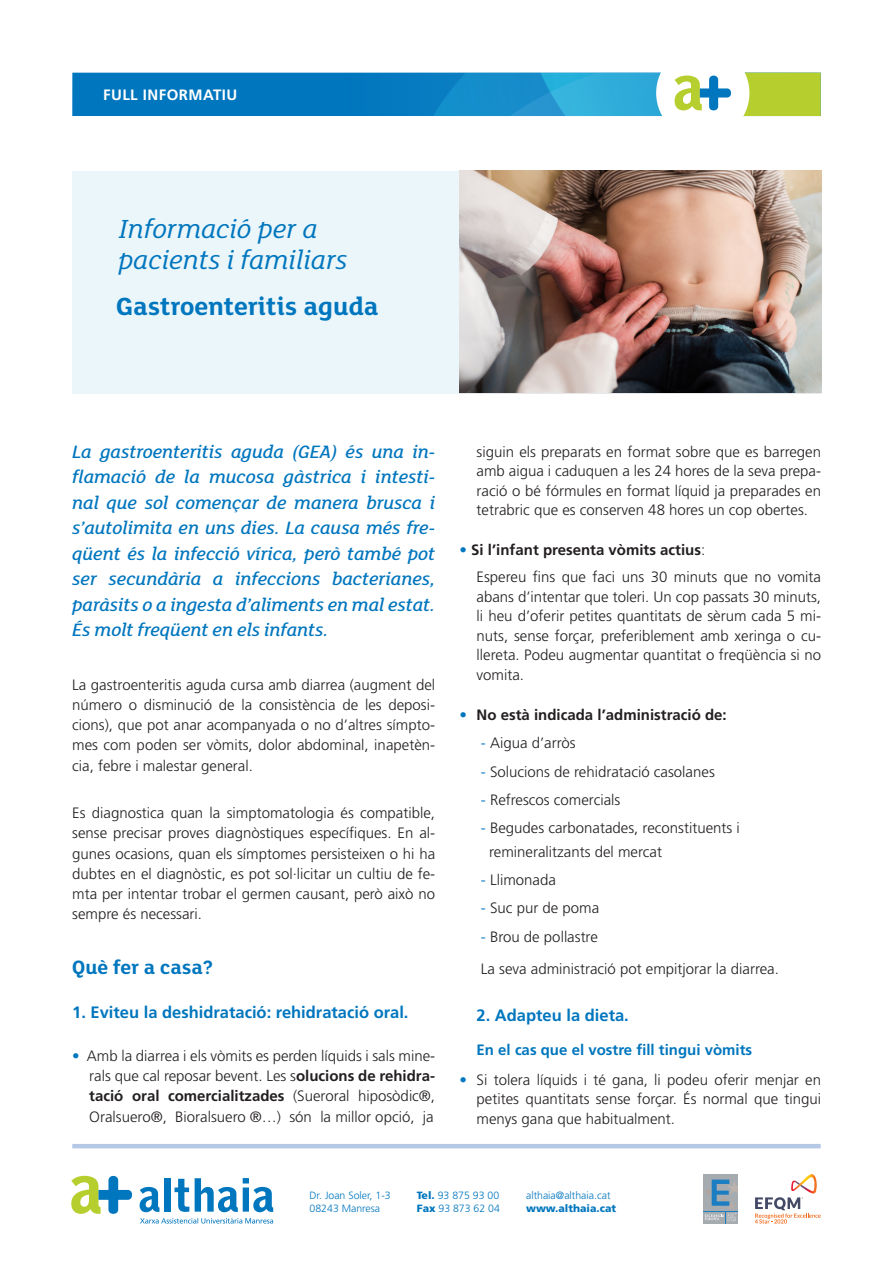
<style>
.page{position:relative;width:893px;height:1263px;background:#fff}
.page>*{position:absolute;margin:0;border:0;box-sizing:border-box;transform-origin:0 0}
.t1{font:italic 28.5px "FS Lola";color:#0076be}
.t2{font:700 27px "FS Lola";color:#0076be}
.t3{font:700 21px "FS Lola";color:#0076be}
.t4{font:italic 500 19.5px/25.5px "FS Lola";color:#0076be;text-align:justify}
.t5{font:700 16.5px "Frutiger LT Std";color:#0076be}
.t6{font:300 15px/20.2px "Frutiger LT Std";color:#231f20;text-align:justify}
.t7{font:700 15px "Frutiger LT Std";color:#231f20}
.t8{font:700 15px "Frutiger LT Std";color:#0076be}
.t9{font:700 15px "Frutiger LT Std";letter-spacing:.03em;color:#fff}
.t10{font:300 10.5px "Frutiger LT Std";color:#0076be}
.t11{font:900 10.5px "Frutiger LT Std";color:#0076be}
.s1{color:#0076be}
.s2{font-weight:700}
.s3{font-weight:300;color:#0076be}
.s4{font-weight:300}
.s5{font-weight:900}
</style>
<div class="page">
<div style="left:72px;top:171px;width:411px;height:222px;background:#ebf6fa"></div>
<img style="left:460px;top:171px;width:361px;height:222px">
<div style="left:72px;top:73px;width:749px;height:43px;background:#0076be"></div>
<svg style="left:71px;top:1176px;width:61px;height:38px"></svg>
<svg style="left:140px;top:1187px;width:19px;height:25px"></svg>
<div style="left:164px;top:1178px;width:7px;height:33px;background:#0076be"></div>
<svg style="left:175px;top:1179px;width:14px;height:33px"></svg>
<svg style="left:195px;top:1178px;width:78px;height:34px"></svg>
<svg style="left:140px;top:1218px;width:133px;height:5px"></svg>
<svg style="left:433px;top:73px;width:388px;height:43px;background:#65b6b4"></svg>
<hr style="left:72px;top:1144px;width:749px;height:4px;background:#b5c8e6">
<div style="left:703px;top:1174px;width:35px;height:49px;background:#a6abb0"></div>
<hr style="left:703px;top:1211px;width:35px;height:1px;background:#1b7dc2">
<svg style="left:705px;top:1179px;width:33px;height:44px"></svg>
<svg style="left:755px;top:1174px;width:66px;height:49px"></svg>
<p class="t9" style="left:103px;top:86px;width:136px">FULL INFORMATIU</p>
<p class="t1" style="left:118px;top:210px;width:201px">Informació per a</p>
<p class="t1" style="left:118px;top:241px;width:231px">pacients i familiars</p>
<p class="t2" style="left:116px;top:287px;width:264px">Gastroenteritis aguda</p>
<p class="t4" style="left:72px;top:438px;width:364px">La gastroenteritis aguda (GEA) és una in&shy;flamació de la mucosa gàstrica i intesti&shy;nal que sol començar de manera brusca i s’autolimita en uns dies. La causa més fre&shy;qüent és la infecció vírica, però també pot ser secundària a infeccions bacterianes, paràsits o a ingesta d’aliments en mal estat.<br>És molt freqüent en els infants.</p>
<p class="t6" style="left:72px;top:674px;width:364px">La gastroenteritis aguda cursa amb diarrea (augment del número o disminució de la consistència de les deposi&shy;cions), que pot anar acompanyada o no d’altres símpto&shy;mes com poden ser vòmits, dolor abdominal, inapetèn&shy;cia, febre i malestar general.</p>
<p class="t6" style="left:72px;top:803px;width:364px">Es diagnostica quan la simptomatologia és compatible, sense precisar proves diagnòstiques específiques. En al&shy;gunes ocasions, quan els símptomes persisteixen o hi ha dubtes en el diagnòstic, es pot sol·licitar un cultiu de fe&shy;mta per intentar trobar el germen causant, però això no sempre és necessari.</p>
<p class="t3" style="left:72px;top:953px;width:143px">Què fer a casa?</p>
<p class="t5" style="left:72px;top:1002px;width:338px">1. Eviteu la deshidratació: rehidratació oral.</p>
<p class="t6" style="left:89px;top:1046px;width:347px;text-indent:-17px"><span class="s1">•</span> Amb la diarrea i els vòmits es perden líquids i sals mine&shy;rals que cal reposar bevent. Les s<span class="s2">olucions de rehidra&shy;tació oral comercialitzades</span> (Sueroral hiposòdic®, Oralsuero®, Bioralsuero ®…) són la millor opció, ja</p>
<p class="t6" style="left:477px;top:442px;width:346px;line-height:19.5px">siguin els preparats en format sobre que es barregen amb aigua i caduquen a les 24 hores de la seva prepa&shy;ració o bé fórmules en format líquid ja preparades en tetrabric que es conserven 48 hores un cop obertes.</p>
<p class="t7" style="left:460px;top:541px;width:247px"><span class="s3">•</span> Si l’infant presenta vòmits actius<span class="s4">:</span></p>
<p class="t6" style="left:477px;top:567px;width:346px;line-height:19.5px">Espereu fins que faci uns 30 minuts que no vomita abans d’intentar que toleri. Un cop passats 30 minuts, li heu d’oferir petites quantitats de sèrum cada 5 mi&shy;nuts, sense forçar, preferiblement amb xeringa o cu&shy;llereta. Podeu augmentar quantitat o freqüència si no vomita.</p>
<p class="t7" style="left:460px;top:706px;width:269px"><span class="s3">•</span> No està indicada l’administració de:</p>
<p class="t6" style="left:481px;top:733px;width:96px"><span class="s1">-</span> Aigua d’arròs</p>
<p class="t6" style="left:481px;top:761px;width:235px"><span class="s1">-</span> Solucions de rehidratació casolanes</p>
<p class="t6" style="left:481px;top:790px;width:141px"><span class="s1">-</span> Refrescos comercials</p>
<p class="t6" style="left:481px;top:818px;width:260px"><span class="s1">-</span> Begudes carbonatades, reconstituents i</p>
<p class="t6" style="left:489px;top:842px;width:174px">remineralitzants del mercat</p>
<p class="t6" style="left:481px;top:870px;width:76px"><span class="s1">-</span> Llimonada</p>
<p class="t6" style="left:481px;top:898px;width:120px"><span class="s1">-</span> Suc pur de poma</p>
<p class="t6" style="left:481px;top:926px;width:118px"><span class="s1">-</span> Brou de pollastre</p>
<p class="t6" style="left:481px;top:959px;width:300px">La seva administració pot empitjorar la diarrea.</p>
<p class="t5" style="left:477px;top:1005px;width:154px">2. Adapteu la dieta.</p>
<p class="t8" style="left:477px;top:1041px;width:277px">En el cas que el vostre fill tingui vòmits</p>
<p class="t6" style="left:477px;top:1070px;width:346px;line-height:19.5px;text-indent:-17px"><span class="s1">•</span> Si tolera líquids i té gana, li podeu oferir menjar en petites quantitats sense forçar. És normal que tingui menys gana que habitualment.</p>
<p class="t10" style="left:310px;top:1189px;width:83px">Dr. Joan Soler, 1-3</p>
<p class="t10" style="left:310px;top:1202px;width:72px">08243 Manresa</p>
<p class="t10" style="left:417px;top:1189px;width:84px"><span class="s5">Tel.</span> 93 875 93 00</p>
<p class="t10" style="left:417px;top:1202px;width:85px"><span class="s5">Fax</span> 93 873 62 04</p>
<p class="t10" style="left:526px;top:1189px;width:86px">althaia@althaia.cat</p>
<p class="t11" style="left:526px;top:1202px;width:92px">www.althaia.cat</p>
</div>
